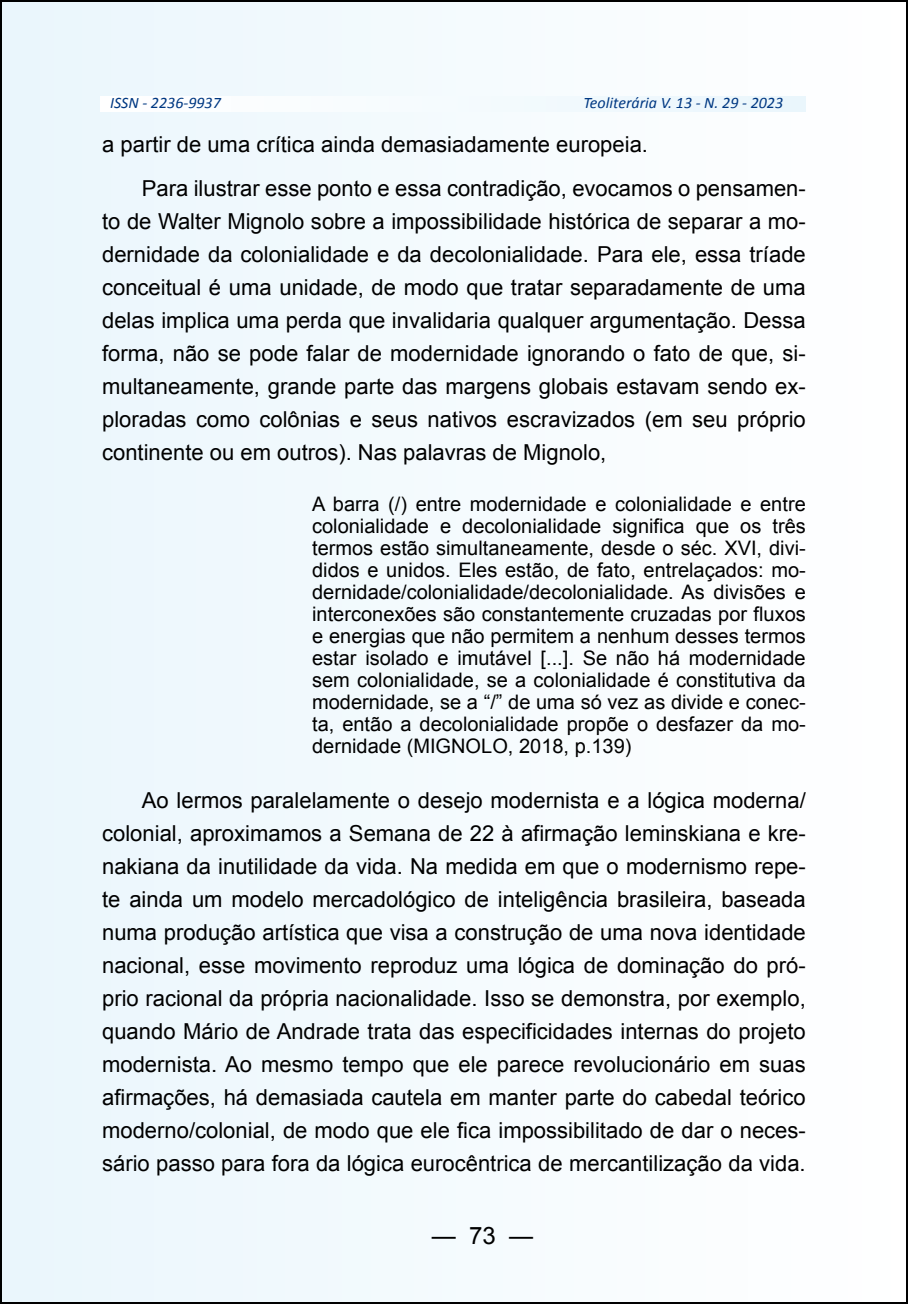
<style>
.page{position:relative;width:908px;height:1304px;background:#fff}
.page>*{position:absolute;margin:0;border:0;box-sizing:border-box;transform-origin:0 0}
.t1{font:24px "Arial";color:#000}
.t2{font:22px/33px "Arial";color:#000;text-align:justify}
.t3{font:20px/22px "Arial";color:#000;text-align:justify}
.t4{font:italic 16px "Calibri";color:#003882}
</style>
<div class="page">
<div style="left:1px;top:1px;width:905px;height:1302px;background:#f4fbfe"></div>
<p class="t4" style="left:110px;top:92px;width:112px">ISSN - 2236-9937</p>
<p class="t4" style="left:583px;top:92px;width:201px">Teoliterária V. 13 - N. 29 - 2023</p>
<p class="t2" style="left:142px;top:122px;width:665px;line-height:44.4px;text-indent:-40px">a partir de uma crítica ainda demasiadamente europeia.<br>Para ilustrar esse ponto e essa contradição, evocamos o pensamen-</p>
<p class="t2" style="left:102px;top:205px;width:704px">to de Walter Mignolo sobre a impossibilidade histórica de separar a mo&shy;dernidade da colonialidade e da decolonialidade. Para ele, essa tríade conceitual é uma unidade, de modo que tratar separadamente de uma delas implica uma perda que invalidaria qualquer argumentação. Dessa forma, não se pode falar de modernidade ignorando o fato de que, si&shy;multaneamente, grande parte das margens globais estavam sendo ex&shy;ploradas como colônias e seus nativos escravizados (em seu próprio continente ou em outros). Nas palavras de Mignolo,</p>
<p class="t3" style="left:312px;top:493px;width:495px">A barra (/) entre modernidade e colonialidade e entre colonialidade e decolonialidade significa que os três termos estão simultaneamente, desde o séc. XVI, divi&shy;didos e unidos. Eles estão, de fato, entrelaçados: mo&shy;dernidade/colonialidade/decolonialidade. As divisões e interconexões são constantemente cruzadas por fluxos e energias que não permitem a nenhum desses termos estar isolado e imutável [...]. Se não há modernidade sem colonialidade, se a colonialidade é constitutiva da modernidade, se a “/” de uma só vez as divide e conec&shy;ta, então a decolonialidade propõe o desfazer da mo&shy;dernidade (MIGNOLO, 2018, p.139)</p>
<p class="t2" style="left:102px;top:784px;width:705px;text-indent:40px">Ao lermos paralelamente o desejo modernista e a lógica moderna/ colonial, aproximamos a Semana de 22 à afirmação leminskiana e kre&shy;nakiana da inutilidade da vida. Na medida em que o modernismo repe&shy;te ainda um modelo mercadológico de inteligência brasileira, baseada numa produção artística que visa a construção de uma nova identidade nacional, esse movimento reproduz uma lógica de dominação do pró&shy;prio racional da própria nacionalidade. Isso se demonstra, por exemplo, quando Mário de Andrade trata das especificidades internas do projeto modernista. Ao mesmo tempo que ele parece revolucionário em suas afirmações, há demasiada cautela em manter parte do cabedal teórico moderno/colonial, de modo que ele fica impossibilitado de dar o neces&shy;sário passo para fora da lógica eurocêntrica de mercantilização da vida.</p>
<p class="t1" style="left:431px;top:1219px;width:103px">— 73 —</p>
</div>
